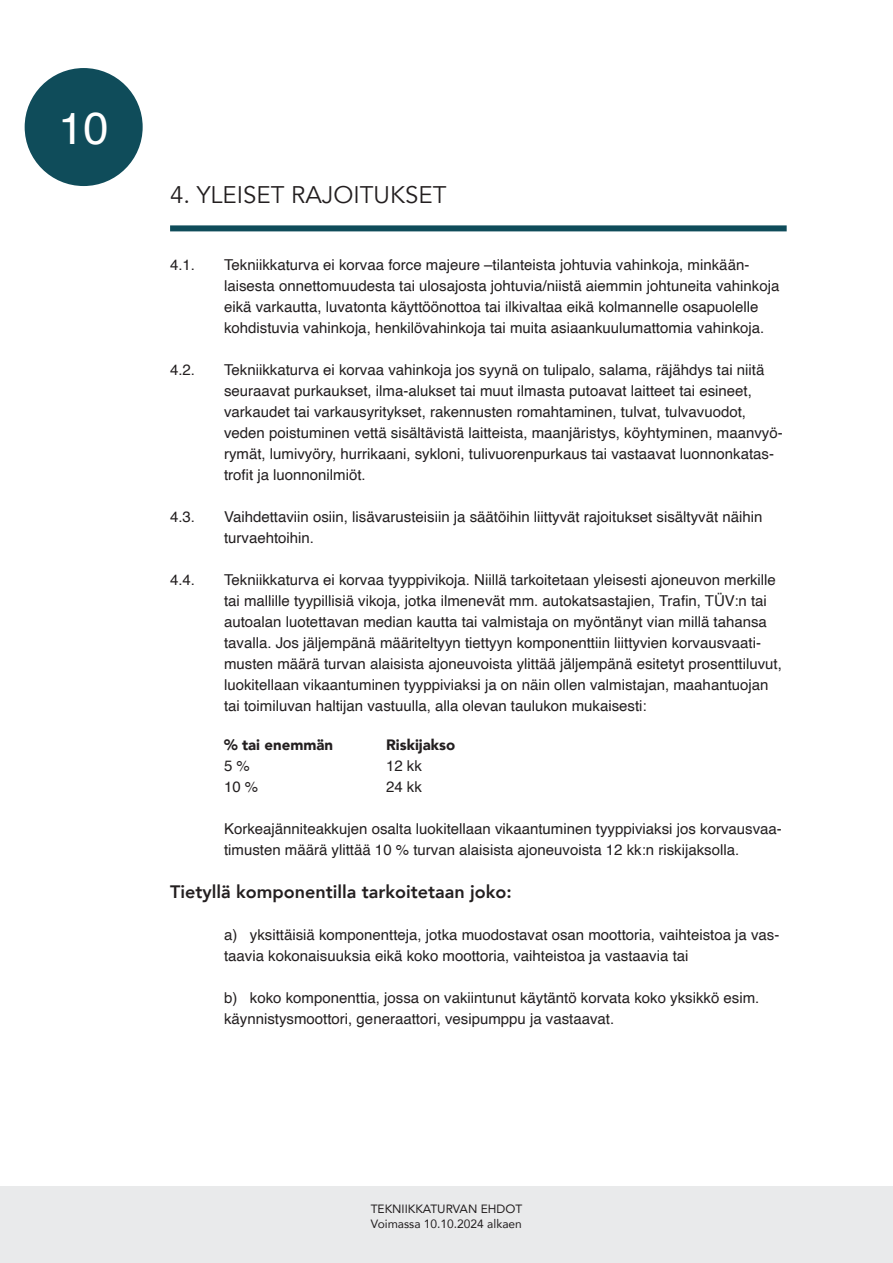
<style>
.page{position:relative;width:893px;height:1263px;background:#fff}
.page>*{position:absolute;margin:0;border:0;box-sizing:border-box;transform-origin:0 0}
.t1{font:45px "Helvetica";color:#fff}
.t2{font:24px "Avenir";color:#231f20}
.Väliotsikko{font:800 18px "Avenir";color:#231f20}
.t3{font:15px/21px "Helvetica";color:#231f20}
.Taulukon_väliotsikko{font:900 15px "Avenir";color:#231f20}
.t4{font:12px/14.4px "Avenir";color:#231f20}
</style>
<div class="page">
<div style="left:25px;top:68px;width:118px;height:118px;background:#0f4c5a;border-radius:50%"></div>
<div style="left:0;top:1186px;width:893px;height:77px;background:#e9eaeb"></div>
<div style="left:170px;top:225px;width:617px;height:6px;background:#0f4c5a"></div>
<h1 class="t1" style="left:59px;top:93px;width:52px">10</h1>
<p class="t2" style="left:170px;top:180px;width:278px">4. YLEISET RAJOITUKSET</p>
<p class="t3" style="left:170px;top:255px;width:27px">4.1.</p>
<p class="t3" style="left:224px;top:255px;width:557px">Tekniikkaturva ei korvaa force majeure –tilanteista johtuvia vahinkoja, minkään&shy;laisesta onnettomuudesta tai ulosajosta johtuvia/niistä aiemmin johtuneita vahinkoja eikä varkautta, luvatonta käyttöönottoa tai ilkivaltaa eikä kolmannelle osapuolelle kohdistuvia vahinkoja, henkilövahinkoja tai muita asiaankuulumattomia vahinkoja.</p>
<p class="t3" style="left:170px;top:360px;width:27px">4.2.</p>
<p class="t3" style="left:224px;top:360px;width:560px">Tekniikkaturva ei korvaa vahinkoja jos syynä on tulipalo, salama, räjähdys tai niitä seuraavat purkaukset, ilma-alukset tai muut ilmasta putoavat laitteet tai esineet, varkaudet tai varkausyritykset, rakennusten romahtaminen, tulvat, tulvavuodot, veden poistuminen vettä sisältävistä laitteista, maanjäristys, köyhtyminen, maanvyö&shy;rymät, lumivyöry, hurrikaani, sykloni, tulivuorenpurkaus tai vastaavat luonnonkatas&shy;trofit ja luonnonilmiöt.</p>
<p class="t3" style="left:170px;top:507px;width:27px">4.3.</p>
<p class="t3" style="left:224px;top:507px;width:540px">Vaihdettaviin osiin, lisävarusteisiin ja säätöihin liittyvät rajoitukset sisältyvät näihin turvaehtoihin.</p>
<p class="t3" style="left:170px;top:570px;width:27px">4.4.</p>
<p class="t3" style="left:224px;top:570px;width:559px">Tekniikkaturva ei korvaa tyyppivikoja. Niillä tarkoitetaan yleisesti ajoneuvon merkille tai mallille tyypillisiä vikoja, jotka ilmenevät mm. autokatsastajien, Trafin, TÜV:n tai autoalan luotettavan median kautta tai valmistaja on myöntänyt vian millä tahansa tavalla. Jos jäljempänä määriteltyyn tiettyyn komponenttiin liittyvien korvausvaati&shy;musten määrä turvan alaisista ajoneuvoista ylittää jäljempänä esitetyt prosenttiluvut, luokitellaan vikaantuminen tyyppiviaksi ja on näin ollen valmistajan, maahantuojan tai toimiluvan haltijan vastuulla, alla olevan taulukon mukaisesti:</p>
<p class="Taulukon_väliotsikko" style="left:224px;top:732px;width:111px">% tai enemmän</p>
<p class="Taulukon_väliotsikko" style="left:386px;top:732px;width:71px">Riskijakso</p>
<p class="t3" style="left:224px;top:756px;width:27px">5 %</p>
<p class="t3" style="left:386px;top:756px;width:37px">12 kk</p>
<p class="t3" style="left:224px;top:777px;width:36px">10 %</p>
<p class="t3" style="left:386px;top:777px;width:37px">24 kk</p>
<p class="t3" style="left:224px;top:819px;width:559px">Korkeajänniteakkujen osalta luokitellaan vikaantuminen tyyppiviaksi jos korvausvaa&shy;timusten määrä ylittää 10 % turvan alaisista ajoneuvoista 12 kk:n riskijaksolla.</p>
<p class="Väliotsikko" style="left:170px;top:877px;width:343px">Tietyllä komponentilla tarkoitetaan joko:</p>
<p class="t3" style="left:224px;top:924px;width:557px">a) yksittäisiä komponentteja, jotka muodostavat osan moottoria, vaihteistoa ja vas&shy;taavia kokonaisuuksia eikä koko moottoria, vaihteistoa ja vastaavia tai</p>
<p class="t3" style="left:224px;top:987px;width:537px">b) koko komponenttia, jossa on vakiintunut käytäntö korvata koko yksikkö esim. käynnistysmoottori, generaattori, vesipumppu ja vastaavat.</p>
<p class="t4" style="left:371px;top:1201px;width:153px">TEKNIIKKATURVAN EHDOT<br>Voimassa 10.10.2024 alkaen</p>
</div>
